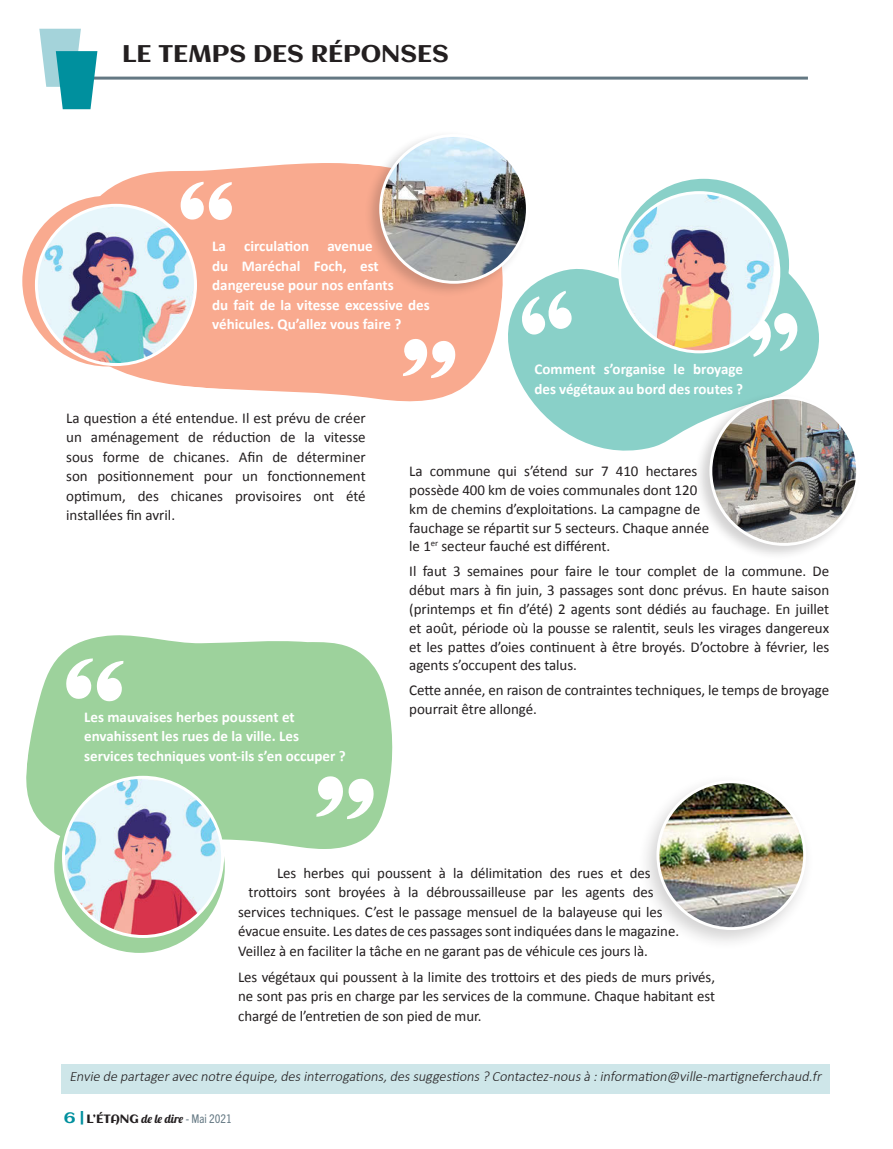
<style>
.page{position:relative;width:893px;height:1149px;background:#fff}
.page>*{position:absolute;margin:0;border:0;box-sizing:border-box;transform-origin:0 0}
.TITRE_RUBRIQUE{font:24px "Aclonica";color:#231f20}
.texte{font:15px/18.8px "Calibri";letter-spacing:-.005em;color:#231f20;text-align:justify}
.texte-2{font:700 15px/19.5px "Calibri";color:#fff}
.texte-3{font:italic 300 14.25px "Calibri";color:#231f20}
.t1{font:12px "Lobster 1.4";color:#231f20}
.s1{font-family:"Aclonica";font-size:15px;color:#00909e}
.s2{font-family:"Aclonica"}
.s3{font-family:"Trade Gothic Next LT Pro";font-stretch:condensed;color:#647883}
</style>
<div class="page">
<hr style="left:85px;top:77px;width:723px;height:3px;background:#647883">
<svg style="left:39px;top:29px;width:58px;height:80px"></svg>
<div style="left:22px;top:196px;width:171px;height:170px;background:#f9aa8f;border-radius:50%"></div>
<div style="left:54px;top:782px;width:171px;height:170px;background:#9dd29c;border-radius:50%"></div>
<div style="left:618px;top:179px;width:171px;height:170px;background:#89d0c8;border-radius:50%"></div>
<svg style="left:61px;top:163px;width:390px;height:239px;fill:#f9aa8f"></svg>
<svg style="left:181px;top:182px;width:51px;height:38px"></svg>
<svg style="left:403px;top:338px;width:48px;height:40px"></svg>
<svg style="left:451px;top:223px;width:368px;height:228px;fill:#89d0c8"></svg>
<svg style="left:521px;top:290px;width:51px;height:45px"></svg>
<svg style="left:747px;top:312px;width:51px;height:45px"></svg>
<img style="left:36px;top:205px;width:159px;height:159px;border-radius:80px">
<div style="left:35px;top:204px;width:162px;height:162px;border:3px solid #fff;border-radius:50%"></div>
<svg style="left:26px;top:635px;width:367px;height:213px;background:#a9d7a8"></svg>
<svg style="left:66px;top:658px;width:57px;height:43px"></svg>
<svg style="left:316px;top:775px;width:58px;height:43px"></svg>
<img style="left:63px;top:777px;width:160px;height:159px;border-radius:80px">
<div style="left:62px;top:775px;width:162px;height:162px;border:3px solid #fff;border-radius:50%"></div>
<div style="left:638px;top:773px;width:177px;height:177px;background:#231f20;opacity:.2"></div>
<img style="left:658px;top:781px;width:147px;height:147px;border-radius:73px">
<div style="left:656px;top:780px;width:150px;height:149px;border:3px solid #fff;border-radius:50%"></div>
<div style="left:363px;top:130px;width:168px;height:167px;background:#231f20;opacity:.2"></div>
<img style="left:381px;top:135px;width:146px;height:147px;border-radius:73px">
<div style="left:379px;top:134px;width:150px;height:150px;border:3px solid #fff;border-radius:50%"></div>
<div style="left:694px;top:392px;width:167px;height:167px;background:#231f20;opacity:.2"></div>
<img style="left:711px;top:398px;width:146px;height:146px">
<div style="left:709px;top:396px;width:150px;height:149px;border:3px solid #fff;border-radius:50%"></div>
<img style="left:620px;top:192px;width:159px;height:160px;border-radius:80px">
<div style="left:618px;top:191px;width:162px;height:162px;border:3px solid #fff;border-radius:50%"></div>
<div style="left:61px;top:1063px;width:769px;height:30px;background:#cee6e9"></div>
<p class="TITRE_RUBRIQUE" style="left:122px;top:37px;width:328px">LE TEMPS DES RÉPONSES</p>
<p class="texte-2" style="left:212px;top:235px;width:219px">La circulation avenue<br>du Maréchal Foch, est dangereuse pour nos enfants<br>du fait de la vitesse excessive des véhicules. Qu’allez vous faire ?</p>
<p class="texte-2" style="left:534px;top:358px;width:210px">Comment s’organise le broyage des végétaux au bord des routes ?</p>
<p class="texte" style="left:66px;top:407px;width:301px;line-height:19.5px">La question a été entendue. Il est prévu de créer un aménagement de réduction de la vitesse sous forme de chicanes. Afin de déterminer son positionnement pour un fonctionnement optimum, des chicanes provisoires ont été installées fin avril.</p>
<p class="texte-2" style="left:84px;top:706px;width:263px">Les mauvaises herbes poussent et envahissent les rues de la ville. Les services techniques vont-ils s’en occuper ?</p>
<p class="texte" style="left:409px;top:461px;width:301px;text-align:left">La commune qui s’étend sur 7 410 hectares possède 400 km de voies communales dont 120 km de chemins d’exploitations. La campagne de fauchage se répartit sur 5 secteurs. Chaque année le 1<sup>er</sup> secteur fauché est différent.</p>
<p class="texte" style="left:409px;top:561px;width:421px">Il faut 3 semaines pour faire le tour complet de la commune. De début mars à fin juin, 3 passages sont donc prévus. En haute saison (printemps et fin d’été) 2 agents sont dédiés au fauchage. En juillet et août, période où la pousse se ralentit, seuls les virages dangereux et les pattes d’oies continuent à être broyés. D’octobre à février, les agents s’occupent des talus.</p>
<p class="texte" style="left:409px;top:680px;width:421px">Cette année, en raison de contraintes techniques, le temps de broyage pourrait être allongé.</p>
<p class="texte" style="left:277px;top:862px;width:375px">Les herbes qui poussent à la délimitation des rues et des</p>
<p class="texte" style="left:249px;top:882px;width:406px">trottoirs sont broyées à la débroussailleuse par les agents des</p>
<p class="texte" style="left:238px;top:901px;width:426px">services techniques. C’est le passage mensuel de la balayeuse qui les</p>
<p class="texte" style="left:238px;top:921px;width:442px">évacue ensuite. Les dates de ces passages sont indiquées dans le magazine.</p>
<p class="texte" style="left:238px;top:940px;width:411px">Veillez à en faciliter la tâche en ne garant pas de véhicule ces jours là.</p>
<p class="texte" style="left:238px;top:966px;width:478px;line-height:19.5px">Les végétaux qui poussent à la limite des trottoirs et des pieds de murs privés, ne sont pas pris en charge par les services de la commune. Chaque habitant est chargé de l’entretien de son pied de mur.</p>
<p class="texte-3" style="left:69px;top:1066px;width:756px">Envie de partageravec notre équipe,desinterrogations,dessuggestions? Contactez-nousà :information@ville-martigneferchaud.fr</p>
<p class="t1" style="left:64px;top:1110px;width:170px"><span class="s1">6 |</span> <span class="s2">L’ÉTANG</span> de le dire <span class="s3">- Mai 2021</span></p>
</div>
